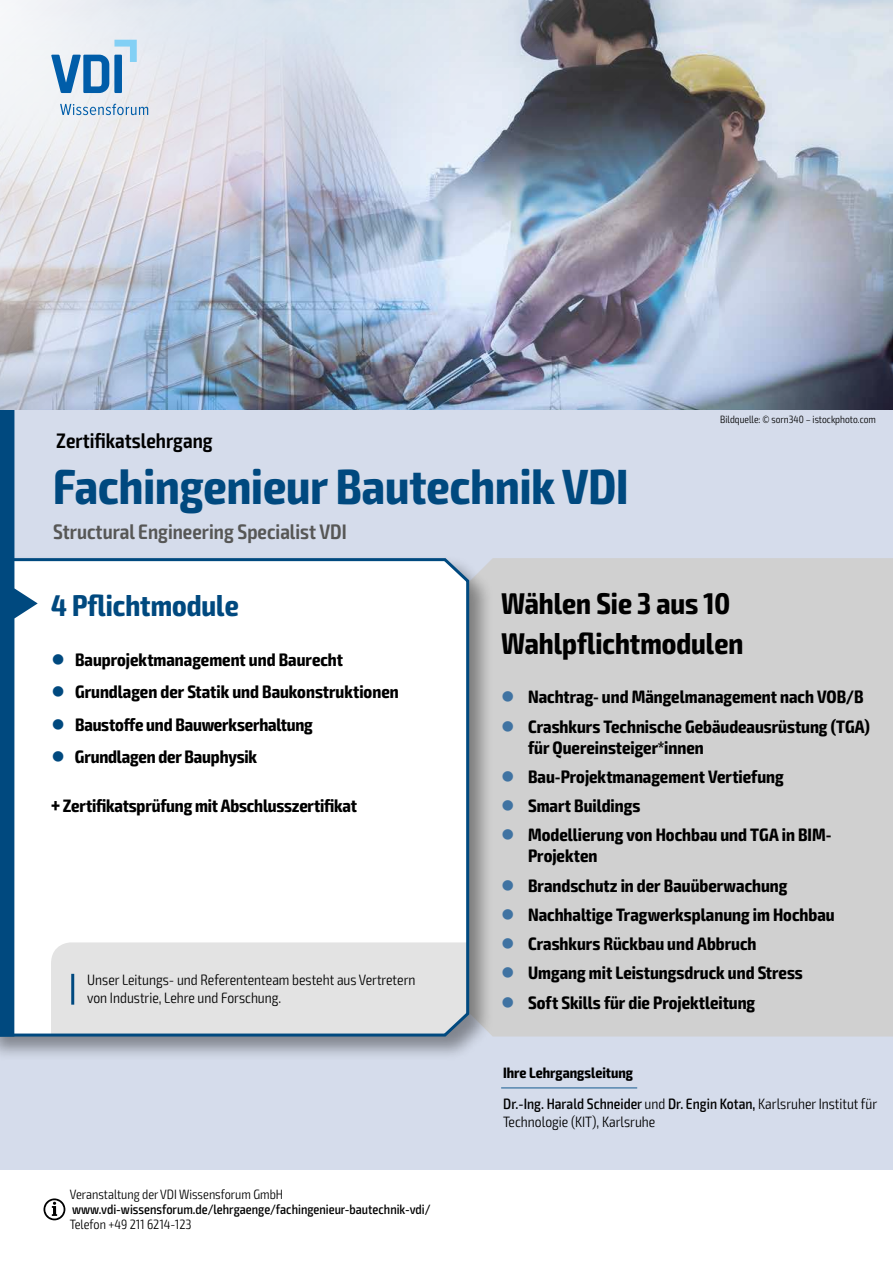
<style>
.page{position:relative;width:893px;height:1263px;background:#fff}
.page>*{position:absolute;margin:0;border:0;box-sizing:border-box;transform-origin:0 0}
.t1{font:700 condensed 49.5px "Exo 2";color:#00497f}
.t2{font:700 condensed 30px/39.6px "Exo 2";color:#000}
.t3{font:700 condensed 30px "Exo 2";color:#00497f}
.t4{font:600 condensed 21px "Exo 2";color:#575756}
.t5{font:600 condensed 21px "Exo 2";color:#000}
.t6{font:700 condensed 18px/21px "Exo 2";color:#000}
.t7{font:300 condensed 15px/18px "Exo 2";color:#000}
.t8{font:700 condensed 15px "Exo 2";color:#000}
.t9{font:500 condensed 13.5px "Exo 2";color:#000}
.t10{font:300 condensed 13.5px "Exo 2";color:#000}
.t11{font:300 condensed 10.5px "Exo 2";color:#000}
.s1{color:#00497f}
.s2{font-size:21px}
.s3{color:#4073a2}
.s4{font-weight:500}
</style>
<div class="page">
<div style="left:0;top:409px;width:893px;height:761px;background:#d5dceb"></div>
<div style="left:493px;top:558px;width:400px;height:479px;background:#d0d0d0"></div>
<svg style="left:44px;top:1198px;width:21px;height:22px"></svg>
<div style="left:0;top:554px;width:493px;height:507px;background:#000;opacity:.4"></div>
<svg style="left:0;top:557px;width:471px;height:481px"></svg>
<svg style="left:0;top:409px;width:38px;height:628px;background:#92b1c8"></svg>
<hr style="left:71px;top:974px;width:3px;height:31px;background:#00497f">
<hr style="left:501px;top:1087px;width:136px;height:1px;background:#206395">
<img style="left:0;top:0;width:893px;height:409px">
<svg style="left:60px;top:104px;width:88px;height:11px"></svg>
<svg style="left:51px;top:40px;width:86px;height:53px"></svg>
<p class="t5" style="left:56px;top:428px;width:158px">Zertifikatslehrgang</p>
<h1 class="t1" style="left:53px;top:457px;width:577px">Fachingenieur Bautechnik VDI</h1>
<p class="t4" style="left:53px;top:519px;width:295px">Structural Engineering Specialist VDI</p>
<p class="t11" style="left:720px;top:413px;width:157px">Bildquelle: © sorn340 – istockphoto.com</p>
<h2 class="t3" style="left:51px;top:588px;width:189px">4 Pflichtmodule</h2>
<p class="t6" style="left:52px;top:650px;width:293px"><span class="s1">●</span> Bauprojektmanagement und Baurecht</p>
<p class="t6" style="left:52px;top:682px;width:349px"><span class="s1">●</span> Grundlagen der Statik und Baukonstruktionen</p>
<p class="t6" style="left:52px;top:714px;width:263px"><span class="s1">●</span> Baustoffe und Bauwerkserhaltung</p>
<p class="t6" style="left:52px;top:746px;width:207px"><span class="s1">●</span> Grundlagen der Bauphysik</p>
<p class="t6" style="left:51px;top:796px;width:308px"><span class="s2">+</span> Zertifikatsprüfung mit Abschlusszertifikat</p>
<p class="t7" style="left:87px;top:971px;width:330px">Unser Leitungs- und Referententeam besteht aus Vertretern von Industrie, Lehre und Forschung.</p>
<p class="t10" style="left:70px;top:1186px;width:215px">Veranstaltung der VDI Wissensforum GmbH</p>
<p class="t9" style="left:72px;top:1201px;width:360px">www.vdi-wissensforum.de/lehrgaenge/fachingenieur-bautechnik-vdi/</p>
<p class="t10" style="left:70px;top:1216px;width:123px">Telefon +49 211 6214-123</p>
<h2 class="t2" style="left:501px;top:585px;width:244px">Wählen Sie 3 aus 10<br>Wahlpflichtmodulen</h2>
<p class="t6" style="left:501px;top:687px;width:364px"><span class="s3">●</span> Nachtrag- und Mängelmanagement nach VOB/B</p>
<p class="t6" style="left:528px;top:716px;width:343px;text-indent:-27px"><span class="s3">●</span> Crashkurs Technische Gebäudeausrüstung (TGA) für Quereinsteiger*innen</p>
<p class="t6" style="left:501px;top:766px;width:284px"><span class="s3">●</span> Bau-Projektmanagement Vertiefung</p>
<p class="t6" style="left:501px;top:796px;width:141px"><span class="s3">●</span> Smart Buildings</p>
<p class="t6" style="left:528px;top:825px;width:305px;text-indent:-27px"><span class="s3">●</span> Modellierung von Hochbau und TGA in BIM-<br>Projekten</p>
<p class="t6" style="left:501px;top:875px;width:288px"><span class="s3">●</span> Brandschutz in der Bauüberwachung</p>
<p class="t6" style="left:501px;top:904px;width:335px"><span class="s3">●</span> Nachhaltige Tragwerksplanung im Hochbau</p>
<p class="t6" style="left:501px;top:934px;width:257px"><span class="s3">●</span> Crashkurs Rückbau und Abbruch</p>
<p class="t6" style="left:501px;top:963px;width:303px"><span class="s3">●</span> Umgang mit Leistungsdruck und Stress</p>
<p class="t6" style="left:501px;top:992px;width:256px"><span class="s3">●</span> Soft Skills für die Projektleitung</p>
<p class="t8" style="left:503px;top:1064px;width:132px">Ihre Lehrgangsleitung</p>
<p class="t7" style="left:503px;top:1095px;width:375px"><span class="s4">Dr.-Ing. Harald Schneider</span> und <span class="s4">Dr. Engin Kotan,</span> Karlsruher Institut für<br>Technologie (KIT), Karlsruhe</p>
</div>
